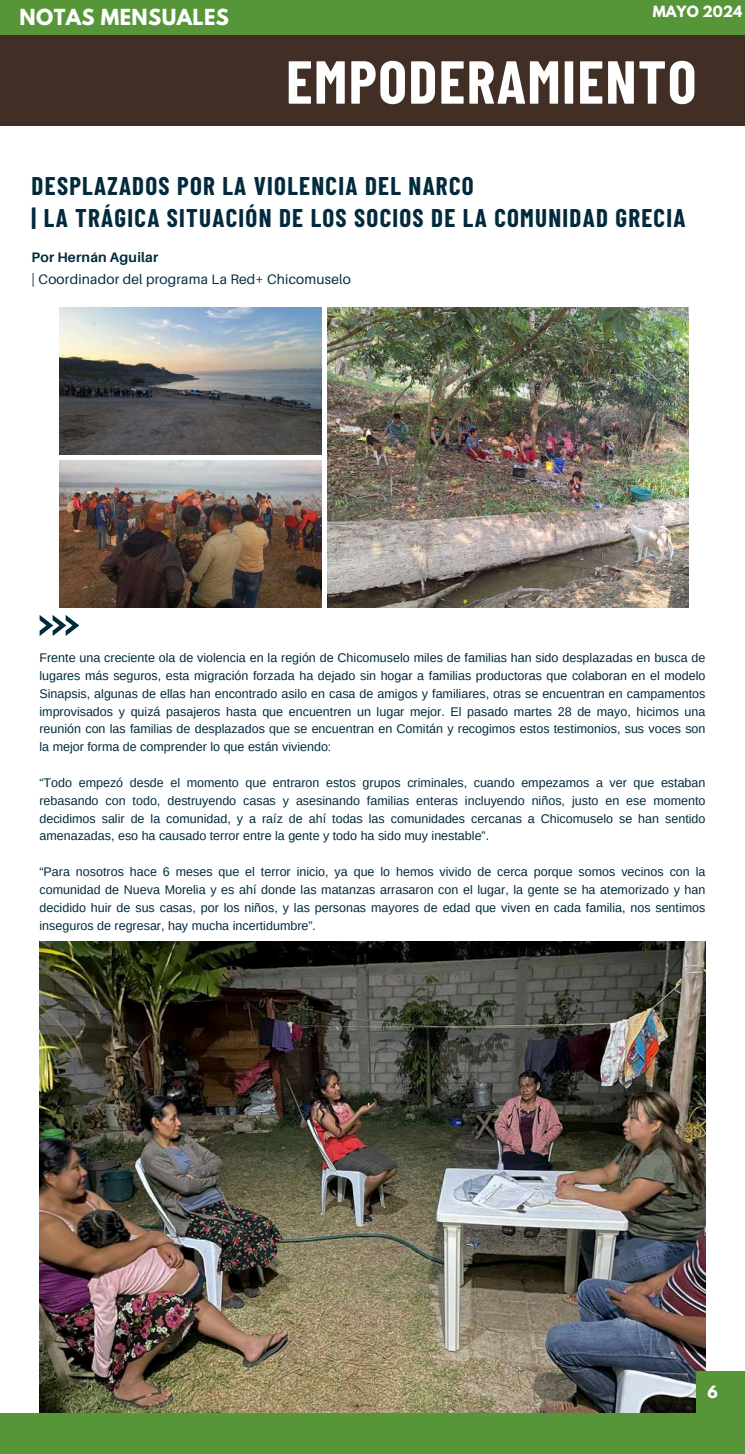
<style>
.page{position:relative;width:745px;height:1454px;background:#fff}
.page>*{position:absolute;margin:0;border:0;box-sizing:border-box;transform-origin:0 0}
.t1{font:700 60.5px "Barlow Condensed";letter-spacing:.025em;color:#fff}
.t2{font:700 25px/31.9px "Barlow Condensed";letter-spacing:.05em;color:#022a3d}
.t3{font:700 19.62px "League Spartan";letter-spacing:.02em;color:#fff}
.t4{font:700 15px "League Spartan";color:#fff}
.t5{font:13.75px "Aileron";letter-spacing:.015em;color:#022a3d}
.t6{font:700 13.75px "Aileron";letter-spacing:.015em;color:#022a3d}
.t7{font:700 13.75px "League Spartan";color:#fff}
.t8{font:12.5px/17.8px "Arimo";color:#022a3d;text-align:justify}
</style>
<div class="page">
<div style="left:0;top:0;width:744px;height:38px;background:#569639"></div>
<div style="left:0;top:1412px;width:744px;height:41px;background:#569639"></div>
<svg style="left:40px;top:615px;width:39px;height:21px"></svg>
<img style="left:39px;top:941px;width:666px;height:471px">
<div style="left:696px;top:1370px;width:48px;height:48px;background:#569639"></div>
<div style="left:0;top:35px;width:744px;height:90px;background:#412f26"></div>
<img style="left:59px;top:460px;width:262px;height:147px">
<img style="left:59px;top:308px;width:262px;height:147px">
<img style="left:327px;top:308px;width:360px;height:300px">
<h3 class="t3" style="left:20px;top:7px;width:211px">NOTAS MENSUALES</h3>
<p class="t7" style="left:652px;top:5px;width:91px">MAYO 2024</p>
<h1 class="t1" style="left:286px;top:43px;width:412px">EMPODERAMIENTO</h1>
<h2 class="t2" style="left:32px;top:169px;width:655px">DESPLAZADOS POR LA VIOLENCIA DEL NARCO<br>| LA TRÁGICA SITUACIÓN DE LOS SOCIOS DE LA COMUNIDAD GRECIA</h2>
<p class="t6" style="left:32px;top:248px;width:128px">Por Hernán Aguilar</p>
<p class="t5" style="left:32px;top:271px;width:321px">| Coordinador del programa La Red+ Chicomuselo</p>
<p class="t8" style="left:39px;top:649px;width:667px">Frente una creciente ola de violencia en la región de Chicomuselo miles de familias han sido desplazadas en busca de lugares más seguros, esta migración forzada ha dejado sin hogar a familias productoras que colaboran en el modelo Sinapsis, algunas de ellas han encontrado asilo en casa de amigos y familiares, otras se encuentran en campamentos improvisados y quizá pasajeros hasta que encuentren un lugar mejor. El pasado martes 28 de mayo, hicimos una reunión con las familias de desplazados que se encuentran en Comitán y recogimos estos testimonios, sus voces son la mejor forma de comprender lo que están viviendo:</p>
<p class="t8" style="left:39px;top:773px;width:667px">“Todo empezó desde el momento que entraron estos grupos criminales, cuando empezamos a ver que estaban rebasando con todo, destruyendo casas y asesinando familias enteras incluyendo niños, justo en ese momento decidimos salir de la comunidad, y a raíz de ahí todas las comunidades cercanas a Chicomuselo se han sentido amenazadas, eso ha causado terror entre la gente y todo ha sido muy inestable”.</p>
<p class="t8" style="left:39px;top:862px;width:667px">“Para nosotros hace 6 meses que el terror inicio, ya que lo hemos vivido de cerca porque somos vecinos con la comunidad de Nueva Morelia y es ahí donde las matanzas arrasaron con el lugar, la gente se ha atemorizado y han decidido huir de sus casas, por los niños, y las personas mayores de edad que viven en cada familia, nos sentimos inseguros de regresar, hay mucha incertidumbre”.</p>
<p class="t4" style="left:707px;top:1384px;width:12px">6</p>
</div>
